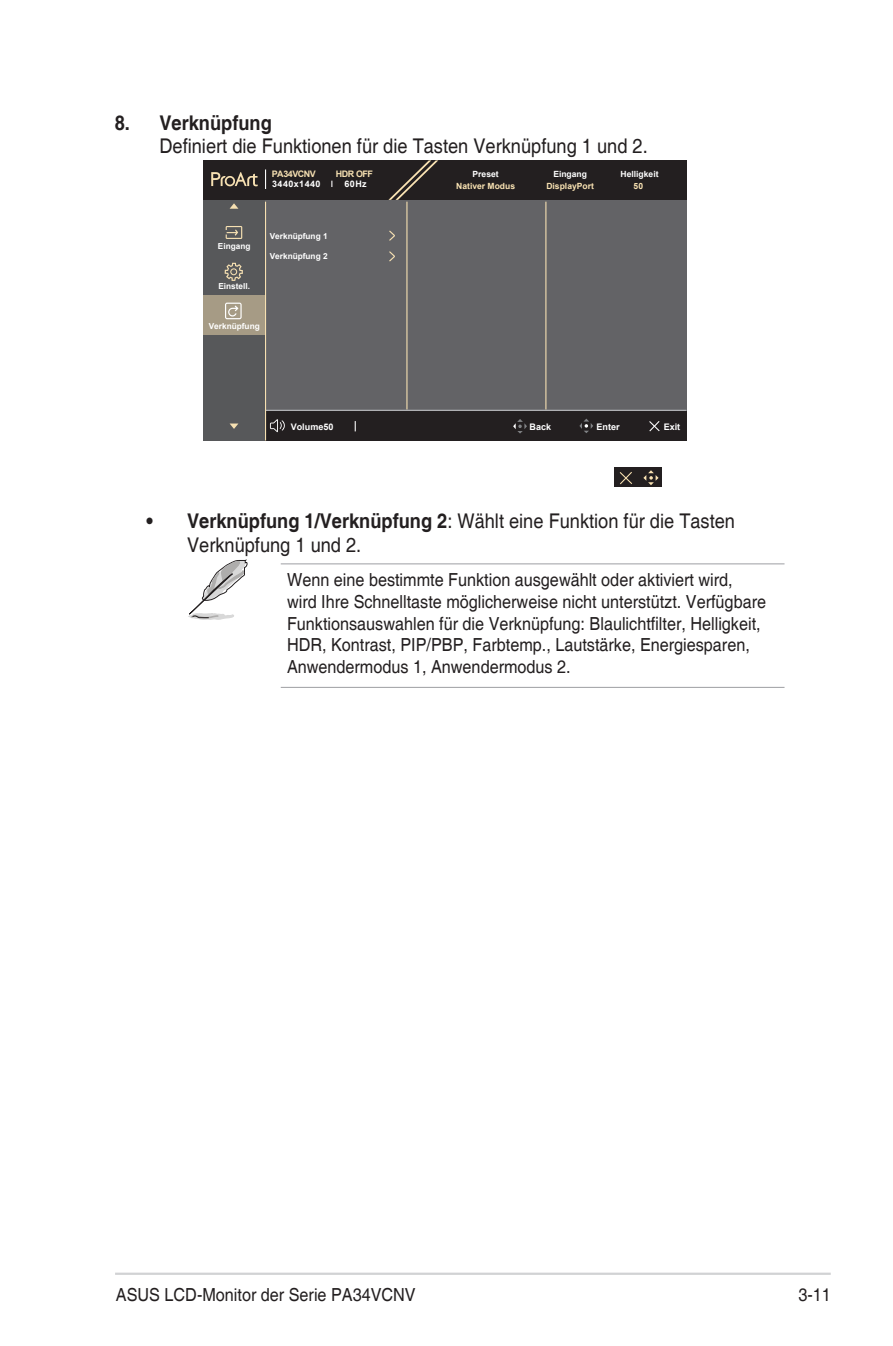
<style>
.page{position:relative;width:893px;height:1346px;background:#fff}
.page>*{position:absolute;margin:0;border:0;box-sizing:border-box;transform-origin:0 0}
.List{font:20.25px/24.3px "Helvetica";color:#231f20;scale:.9 1}
.t1{font:700 20.25px "Helvetica";color:#231f20;scale:.9 1}
.t2{font:18px/21.6px "Helvetica";color:#231f20;scale:.9 1}
.t3{font:700 9px "Arial";color:#fff}
.t4{font:700 9px "Arial";letter-spacing:-.05em;color:#f6e0b2}
.t5{font:700 9px "Arial";letter-spacing:.05em;color:#fff}
.t6{font:700 8.55px/12.2px "Arial";color:#fae3b3;text-align:center}
.t7{font:700 8.55px/12.2px "Arial";color:#fff;text-align:center}
.t8{font:700 8.33px "Arial";color:#fff}
.s1{color:#fff}
.s2{color:#fae3b3}
.s3{font-weight:700}
</style>
<div class="page">
<hr style="left:115px;top:1272px;width:716px;height:3px;background:#d1d2d4">
<div style="left:615px;top:468px;width:47px;height:19px;background:#231f20"></div>
<svg style="left:620px;top:472px;width:12px;height:12px"></svg>
<svg style="left:643px;top:470px;width:16px;height:15px"></svg>
<div style="left:203px;top:200px;width:63px;height:240px;background:#57585a"></div>
<div style="left:203px;top:160px;width:483px;height:40px;background:#231f20"></div>
<div style="left:265px;top:410px;width:421px;height:30px;background:#231f20"></div>
<div style="left:265px;top:200px;width:421px;height:210px;background:#636366"></div>
<svg style="left:388px;top:160px;width:50px;height:40px"></svg>
<svg style="left:265px;top:169px;width:1px;height:20px"></svg>
<hr style="left:406px;top:202px;width:1px;height:207px;background:#fae3b3">
<hr style="left:545px;top:202px;width:1px;height:207px;background:#fae3b3">
<hr style="left:265px;top:410px;width:421px;height:1px;background:#bcbdc0">
<svg style="left:270px;top:419px;width:15px;height:13px"></svg>
<svg style="left:211px;top:172px;width:47px;height:14px"></svg>
<hr style="left:265px;top:202px;width:1px;height:238px;background:#fae3b3">
<svg style="left:389px;top:231px;width:6px;height:10px"></svg>
<svg style="left:389px;top:251px;width:6px;height:10px"></svg>
<div style="left:203px;top:296px;width:62px;height:39px;background:#a69b85"></div>
<svg style="left:226px;top:226px;width:16px;height:13px"></svg>
<svg style="left:225px;top:303px;width:17px;height:16px"></svg>
<svg style="left:225px;top:263px;width:18px;height:18px"></svg>
<svg style="left:649px;top:421px;width:11px;height:11px"></svg>
<svg style="left:513px;top:419px;width:14px;height:14px"></svg>
<svg style="left:579px;top:419px;width:14px;height:14px"></svg>
<svg style="left:230px;top:423px;width:8px;height:6px"></svg>
<svg style="left:230px;top:203px;width:8px;height:6px"></svg>
<hr style="left:281px;top:563px;width:503px;height:1px;background:#a8a9ad">
<hr style="left:281px;top:687px;width:503px;height:1px;background:#a8a9ad">
<svg style="left:188px;top:559px;width:60px;height:61px"></svg>
<p class="t1" style="left:115px;top:110px;width:176px">8. Verknüpfung</p>
<p class="List" style="left:159px;top:135px;width:544px">Definiert die Funktionen für die Tasten Verknüpfung 1 und 2.</p>
<p class="t6" style="left:456px;top:168px;width:60px"><span class="s1">Preset<br></span>Nativer Modus</p>
<p class="t6" style="left:546px;top:168px;width:49px"><span class="s1">Eingang<br></span>DisplayPort</p>
<p class="t7" style="left:621px;top:168px;width:39px">Helligkeit<br><span class="s2">50</span></p>
<p class="t4" style="left:272px;top:167px;width:46px">PA34VCNV</p>
<p class="t4" style="left:336px;top:167px;width:39px">HDR OFF</p>
<p class="t5" style="left:272px;top:178px;width:50px">3440x1440</p>
<p class="t3" style="left:344px;top:178px;width:24px">60Hz</p>
<p class="t8" style="left:218px;top:240px;width:34px">Eingang</p>
<p class="t8" style="left:218px;top:280px;width:33px">Einstell.</p>
<p class="t8" style="left:209px;top:320px;width:52px">Verknüpfung</p>
<p class="t8" style="left:270px;top:230px;width:59px">Verknüpfung 1</p>
<p class="t8" style="left:270px;top:250px;width:59px">Verknüpfung 2</p>
<p class="t3" style="left:291px;top:420px;width:44px">Volume50</p>
<p class="t3" style="left:530px;top:420px;width:23px">Back</p>
<p class="t3" style="left:596px;top:420px;width:25px">Enter</p>
<p class="t3" style="left:664px;top:420px;width:18px">Exit</p>
<p class="List" style="left:187px;top:509px;width:610px;text-indent:-40px"><span class="s3">• Verknüpfung 1/Verknüpfung 2</span>: Wählt eine Funktion für die Tasten<br>Verknüpfung 1 und 2.</p>
<p class="t2" style="left:287px;top:570px;width:534px">Wenn eine bestimmte Funktion ausgewählt oder aktiviert wird, wird Ihre Schnelltaste möglicherweise nicht unterstützt. Verfügbare Funktionsauswahlen für die Verknüpfung: Blaulichtfilter, Helligkeit, HDR, Kontrast, PIP/PBP, Farbtemp., Lautstärke, Energiesparen, Anwendermodus 1, Anwendermodus 2.</p>
<p class="t2" style="left:116px;top:1284px;width:335px">ASUS LCD-Monitor der Serie PA34VCNV</p>
<p class="t2" style="left:798px;top:1284px;width:38px">3-11</p>
</div>
